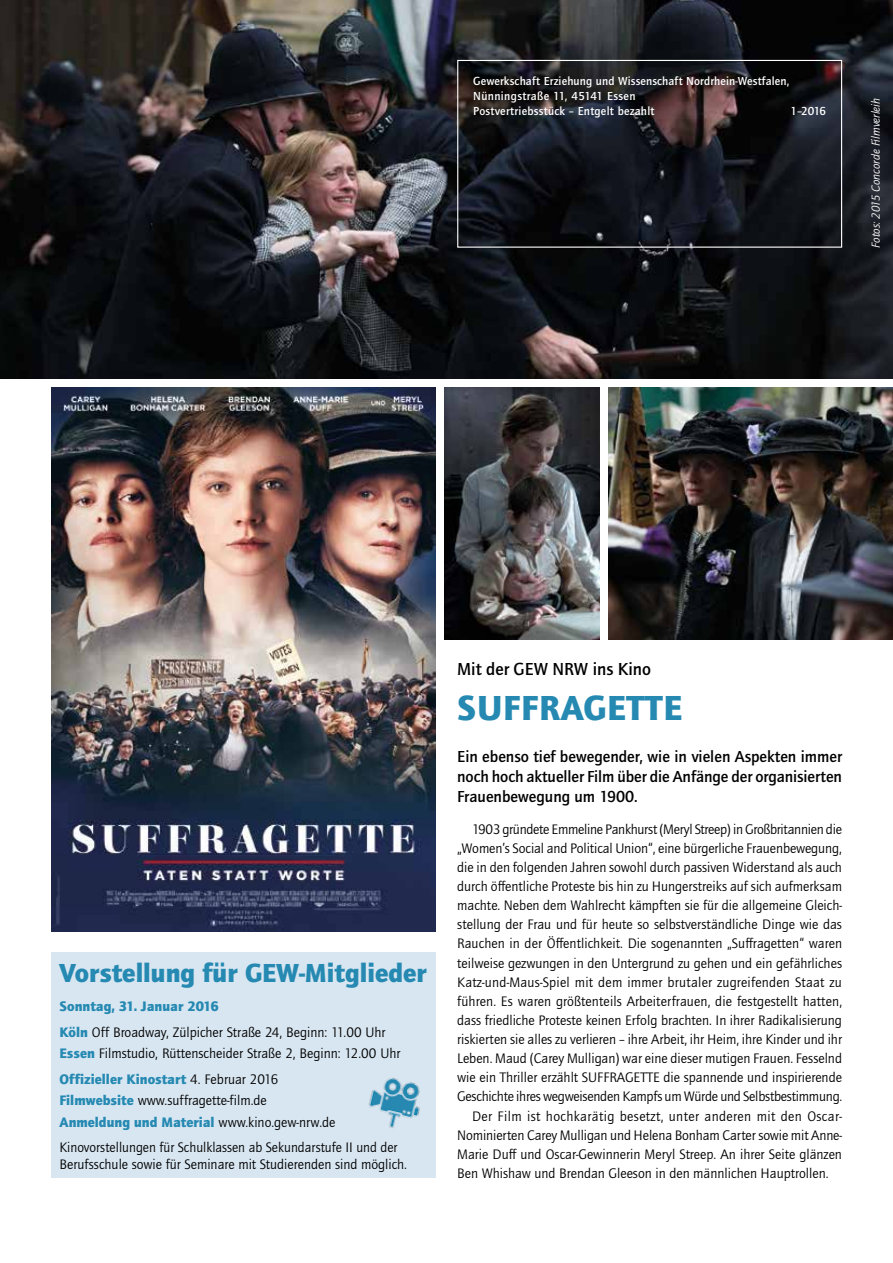
<style>
.page{position:relative;width:893px;height:1263px;background:#fff}
.page>*{position:absolute;margin:0;border:0;box-sizing:border-box;transform-origin:0 0}
.t1{font:900 36px "Quay Sans ITC Std";letter-spacing:.02em;color:#2589b2}
.t2{font:900 27px "Quay Sans ITC Std";color:#2589b2}
.t3{font:500 18px "Quay Sans ITC Std";color:#000}
.t4{font:500 16.5px/19.8px "Quay Sans ITC Std";letter-spacing:-.005em;color:#000;text-align:justify}
.t5{font:14.25px/25.7px "Quay Sans ITC Std";color:#000}
.t6{font:14.25px "Quay Sans ITC Std";letter-spacing:-.02em;color:#000}
.t7{font:14.25px "Quay Sans ITC Std";letter-spacing:.025em;color:#000}
.t8{font:500 12px/15px "Quay Sans ITC Std";letter-spacing:.015em;color:#fff}
.t9{font:italic 12px "Quay Sans ITC Std";color:#fff}
.s1{font-weight:900;color:#2589b2}
</style>
<div class="page">
<img style="left:0;top:0;width:893px;height:379px">
<img style="left:444px;top:387px;width:156px;height:253px">
<div style="left:51px;top:953px;width:385px;height:225px;background:#d8e6f1"></div>
<img style="left:368px;top:1078px;width:52px;height:50px">
<img style="left:51px;top:387px;width:385px;height:544px">
<img style="left:608px;top:387px;width:285px;height:253px">
<div style="left:457px;top:60px;width:385px;height:188px;border:1px solid #fff"></div>
<p class="t8" style="left:473px;top:74px;width:318px">Gewerkschaft Erziehung und Wissenschaft Nordrhein-Westfalen,<br>Nünningstraße 11, 45141 Essen<br>Postvertriebsstück – Entgelt bezahlt</p>
<p class="t8" style="left:791px;top:104px;width:37px">1–2016</p>
<p class="t9" style="left:869px;top:248px;width:151px;rotate:-90deg">Fotos: 2015 Concorde Filmverleih</p>
<h2 class="t2" style="left:60px;top:956px;width:369px">Vorstellung für GEW-Mitglieder</h2>
<p class="t5" style="left:60px;top:994px;width:328px"><span class="s1">Sonntag, 31. Januar 2016<br>Köln</span> Off Broadway, Zülpicher Straße 24, Beginn: 11.00 Uhr</p>
<p class="t5" style="left:60px;top:1041px;width:342px"><span class="s1">Essen</span> Filmstudio, Rüttenscheider Straße 2, Beginn: 12.00 Uhr<br><span class="s1">Offizieller Kinostart</span> 4. Februar 2016</p>
<p class="t5" style="left:60px;top:1090px;width:277px;line-height:21.3px"><span class="s1">Filmwebsite</span> www.suffragette-film.de<br><span class="s1">Anmeldung und Material</span> www.kino.gew-nrw.de</p>
<p class="t5" style="left:60px;top:1139px;width:349px;line-height:17.1px">Kinovorstellungen für Schulklassen ab Sekundarstufe II und der<br>Berufsschule sowie für Seminare mit Studierenden sind möglich.</p>
<p class="t3" style="left:457px;top:659px;width:195px">Mit der GEW NRW ins Kino</p>
<h1 class="t1" style="left:457px;top:686px;width:226px">SUFFRAGETTE</h1>
<p class="t4" style="left:457px;top:747px;width:386px">Ein ebenso tief bewegender, wie in vielen Aspekten immer noch hoch aktueller Film über die Anfänge der organisierten Frauenbewegung um 1900.</p>
<p class="t6" style="left:472px;top:821px;width:371px">1903 gründete Emmeline Pankhurst (Meryl Streep) in Großbritannien die</p>
<p class="t5" style="left:457px;top:835px;width:386px">„Women’s Social and Political Union“, eine bürgerliche Frauenbewegung,</p>
<p class="t5" style="left:457px;top:854px;width:386px">die in den folgenden Jahren sowohl durch passiven Widerstand als auch</p>
<p class="t5" style="left:457px;top:874px;width:386px">durch öffentliche Proteste bis hin zu Hungerstreiks auf sich aufmerksam</p>
<p class="t5" style="left:457px;top:893px;width:386px">machte. Neben dem Wahlrecht kämpften sie für die allgemeine Gleich-</p>
<p class="t5" style="left:457px;top:912px;width:386px">stellung der Frau und für heute so selbstverständliche Dinge wie das</p>
<p class="t5" style="left:457px;top:931px;width:386px">Rauchen in der Öffentlichkeit. Die sogenannten „Suffragetten“ waren</p>
<p class="t5" style="left:457px;top:950px;width:386px">teilweise gezwungen in den Untergrund zu gehen und ein gefährliches</p>
<p class="t5" style="left:457px;top:969px;width:386px">Katz-und-Maus-Spiel mit dem immer brutaler zugreifenden Staat zu</p>
<p class="t5" style="left:457px;top:988px;width:386px">führen. Es waren größtenteils Arbeiterfrauen, die festgestellt hatten,</p>
<p class="t5" style="left:457px;top:1007px;width:386px">dass friedliche Proteste keinen Erfolg brachten. In ihrer Radikalisierung</p>
<p class="t5" style="left:457px;top:1027px;width:386px">riskierten sie alles zu verlieren – ihre Arbeit, ihr Heim, ihre Kinder und ihr</p>
<p class="t5" style="left:457px;top:1046px;width:386px">Leben. Maud (Carey Mulligan) war eine dieser mutigen Frauen. Fesselnd</p>
<p class="t5" style="left:457px;top:1065px;width:386px">wie ein Thriller erzählt SUFFRAGETTE die spannende und inspirierende</p>
<p class="t5" style="left:457px;top:1084px;width:387px">Geschichte ihres wegweisenden Kampfs um Würde und Selbstbestimmung.</p>
<p class="t7" style="left:472px;top:1108px;width:371px">Der Film ist hochkarätig besetzt, unter anderen mit den Oscar-</p>
<p class="t5" style="left:457px;top:1122px;width:386px">Nominierten Carey Mulligan und Helena Bonham Carter sowie mit Anne-</p>
<p class="t5" style="left:457px;top:1141px;width:386px">Marie Duff und Oscar-Gewinnerin Meryl Streep. An ihrer Seite glänzen</p>
<p class="t5" style="left:457px;top:1160px;width:373px">Ben Whishaw und Brendan Gleeson in den männlichen Hauptrollen.</p>
</div>
